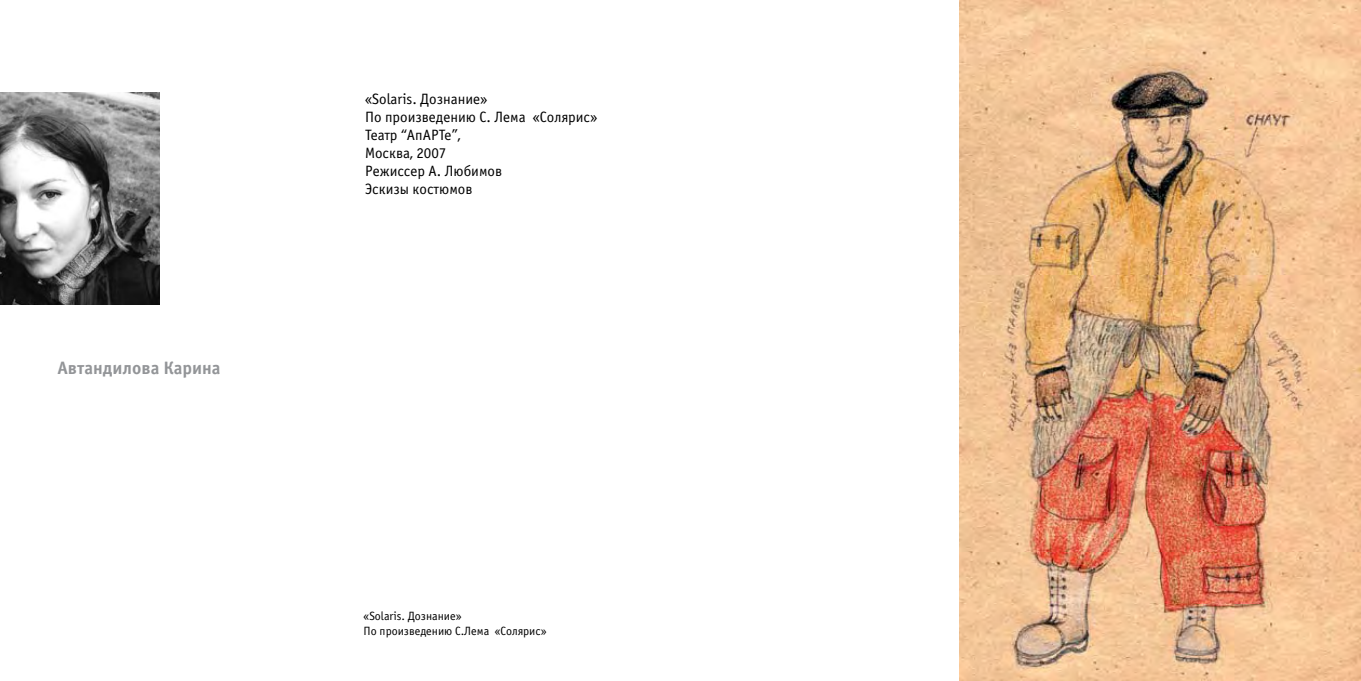
<style>
.page{position:relative;width:1361px;height:681px;background:#fff}
.page>*{position:absolute;margin:0;border:0;box-sizing:border-box;transform-origin:0 0}
.t1{font:700 18px "Officina Sans C";color:#939598}
.t2{font:15px/18px "Officina Sans C";color:#000}
.t3{font:12px/14.4px "Officina Sans C";color:#000}
</style>
<div class="page">
<img style="left:0;top:92px;width:159px;height:212px">
<img style="left:960px;top:0;width:401px;height:680px">
<p class="t1" style="left:57px;top:357px;width:165px">Автандилова Карина</p>
<p class="t2" style="left:365px;top:90px;width:234px">«Solaris. Дознание»<br>По произведению С. Лема «Солярис»<br>Театр “АпАРТе”,<br>Москва, 2007<br>Режиссер А. Любимов<br>Эскизы костюмов</p>
<p class="t3" style="left:364px;top:609px;width:184px">«Solaris. Дознание»<br>По произведению С.Лема «Солярис»</p>
</div>
